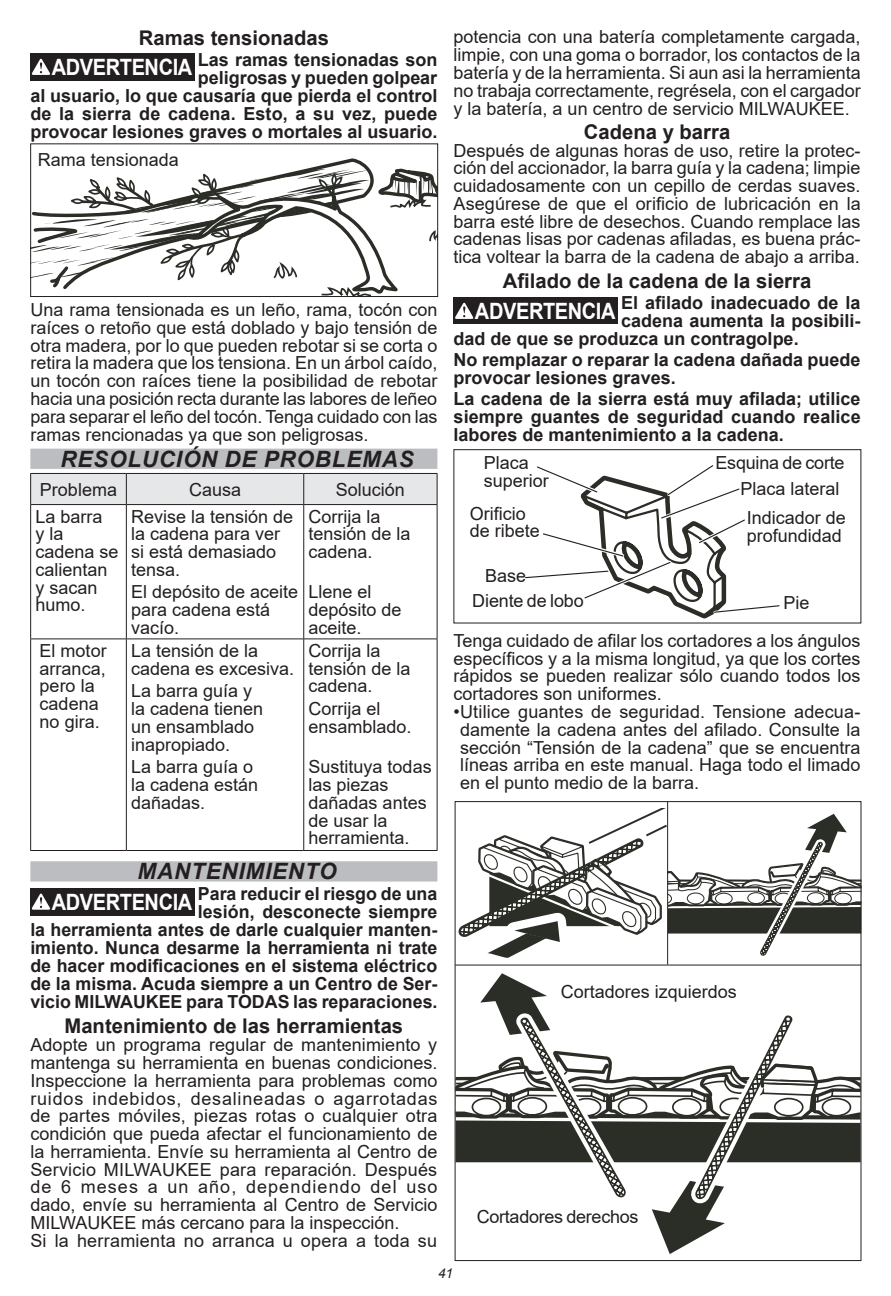
<style>
.page{position:relative;width:891px;height:1296px;background:#fff}
.page>*{position:absolute;margin:0;border:0;box-sizing:border-box;transform-origin:0 0}
.Reverse_Headings{font:italic 700 22.5px "Arial";letter-spacing:.035em;color:#231f20}
.t1{font:700 22.5px "Arial";letter-spacing:-.02em;color:#fff;scale:.89 1}
.Paragraph{font:700 20.25px "Arial";color:#231f20}
.Body_text{font:18px/17.8px "Arial";color:#231f20}
.Warning{font:700 18px/18px "Arial";color:#231f20;text-align:right}
.t2{font:italic 13.5px "Arial";color:#231f20}
</style>
<div class="page">
<div style="left:30px;top:449px;width:407px;height:20px;background:#bcbdc0"></div>
<div style="left:30px;top:861px;width:407px;height:21px;background:#bcbdc0"></div>
<div style="left:30px;top:53px;width:165px;height:27px;background:#231f20"></div>
<svg style="left:32px;top:59px;width:18px;height:16px"></svg>
<svg style="left:314px;top:158px;width:54px;height:9px"></svg>
<svg style="left:32px;top:167px;width:404px;height:128px"></svg>
<div style="left:30px;top:144px;width:408px;height:153px;border:1px solid #231f20"></div>
<div style="left:31px;top:474px;width:406px;height:30px;background:#e6e7e9"></div>
<hr style="left:304px;top:473px;width:133px;height:1px;background:#231f20">
<hr style="left:437px;top:474px;width:1px;height:30px;background:#231f20">
<hr style="left:126px;top:850px;width:178px;height:1px;background:#231f20">
<hr style="left:303px;top:639px;width:1px;height:211px;background:#231f20">
<hr style="left:437px;top:639px;width:1px;height:211px;background:#231f20">
<hr style="left:304px;top:850px;width:133px;height:1px;background:#231f20">
<hr style="left:304px;top:504px;width:133px;height:1px;background:#231f20">
<hr style="left:437px;top:505px;width:1px;height:134px;background:#231f20">
<hr style="left:304px;top:639px;width:133px;height:1px;background:#231f20">
<hr style="left:303px;top:505px;width:1px;height:134px;background:#231f20">
<hr style="left:126px;top:639px;width:178px;height:1px;background:#231f20">
<hr style="left:126px;top:474px;width:1px;height:30px;background:#231f20">
<hr style="left:30px;top:505px;width:1px;height:134px;background:#231f20">
<hr style="left:126px;top:505px;width:1px;height:134px;background:#231f20">
<hr style="left:30px;top:639px;width:96px;height:1px;background:#231f20">
<hr style="left:30px;top:639px;width:1px;height:211px;background:#231f20">
<hr style="left:126px;top:639px;width:1px;height:211px;background:#231f20">
<hr style="left:30px;top:850px;width:96px;height:1px;background:#231f20">
<hr style="left:30px;top:473px;width:96px;height:1px;background:#231f20">
<hr style="left:30px;top:474px;width:1px;height:30px;background:#231f20">
<hr style="left:126px;top:473px;width:178px;height:1px;background:#231f20">
<hr style="left:303px;top:474px;width:1px;height:30px;background:#231f20">
<hr style="left:30px;top:504px;width:96px;height:1px;background:#231f20">
<hr style="left:126px;top:504px;width:178px;height:1px;background:#231f20">
<div style="left:30px;top:888px;width:165px;height:27px;background:#231f20"></div>
<svg style="left:32px;top:894px;width:18px;height:16px"></svg>
<div style="left:454px;top:297px;width:164px;height:27px;background:#231f20"></div>
<svg style="left:455px;top:303px;width:18px;height:16px"></svg>
<div style="left:454px;top:449px;width:407px;height:174px;border:1px solid #231f20"></div>
<svg style="left:525px;top:465px;width:255px;height:154px"></svg>
<svg style="left:457px;top:973px;width:402px;height:281px"></svg>
<svg style="left:458px;top:808px;width:401px;height:151px"></svg>
<hr style="left:667px;top:802px;width:1px;height:162px;background:#231f20">
<hr style="left:455px;top:965px;width:406px;height:1px;background:#231f20">
<p class="Paragraph" style="left:139px;top:24px;width:192px">Ramas tensionadas</p>
<p class="t1" style="left:52px;top:52px;width:159px">ADVERTENCIA</p>
<p class="Warning" style="left:30px;top:51px;width:409px">Las ramas tensionadas son<br>peligrosas y pueden golpear<br>al usuario, lo que causaría que pierda el control de la sierra de cadena. Esto, a su vez, puede provocar lesiones graves o mortales al usuario.</p>
<p class="Body_text" style="left:38px;top:150px;width:143px">Rama tensionada</p>
<p class="Body_text" style="left:30px;top:301px;width:409px;text-align:justify">Una rama tensionada es un leño, rama, tocón con raíces o retoño que está doblado y bajo tensión de otra madera, por lo que pueden rebotar si se corta o retira la madera que los tensiona. En un árbol caído, un tocón con raíces tiene la posibilidad de rebotar hacia una posición recta durante las labores de leñeo para separar el leño del tocón. Tenga cuidado con las ramas rencionadas ya que son peligrosas.</p>
<p class="Reverse_Headings" style="left:60px;top:444px;width:355px">RESOLUCIÓN DE PROBLEMAS</p>
<p class="Body_text" style="left:40px;top:480px;width:79px">Problema</p>
<p class="Body_text" style="left:189px;top:480px;width:54px">Causa</p>
<p class="Body_text" style="left:336px;top:480px;width:71px">Solución</p>
<p class="Body_text" style="left:36px;top:507px;width:85px">La barra<br>y la cadena se calientan y sacan humo.</p>
<p class="Body_text" style="left:131px;top:507px;width:164px">Revise la tensión de la cadena para ver si está demasiado tensa.</p>
<p class="Body_text" style="left:309px;top:507px;width:104px">Corrija la tensión de la cadena.</p>
<p class="Body_text" style="left:309px;top:583px;width:95px">Llene el depósito de aceite.</p>
<p class="Body_text" style="left:131px;top:583px;width:169px">El depósito de aceite para cadena está vacío.</p>
<p class="Body_text" style="left:309px;top:642px;width:104px">Corrija la tensión de la cadena.</p>
<p class="Body_text" style="left:309px;top:700px;width:105px">Corrija el ensamblado.</p>
<p class="Body_text" style="left:309px;top:758px;width:125px">Sustituya todas las piezas dañadas antes de usar la herramienta.</p>
<p class="Reverse_Headings" style="left:138px;top:856px;width:201px">MANTENIMIENTO</p>
<p class="t1" style="left:52px;top:887px;width:159px">ADVERTENCIA</p>
<p class="Body_text" style="left:40px;top:642px;width:69px">El motor arranca, pero la cadena no gira.</p>
<p class="Body_text" style="left:131px;top:642px;width:165px">La tensión de la cadena es excesiva.</p>
<p class="Body_text" style="left:131px;top:682px;width:134px">La barra guía y la cadena tienen un ensamblado inapropiado.</p>
<p class="Body_text" style="left:131px;top:758px;width:129px">La barra guía o la cadena están dañadas.</p>
<p class="Warning" style="left:30px;top:884px;width:409px">Para reducir el riesgo de una<br>lesión, desconecte siempre<br>la herramienta antes de darle cualquier manten&shy;imiento. Nunca desarme la herramienta ni trate de hacer modificaciones en el sistema eléctrico de la misma. Acuda siempre a un Centro de Ser&shy;vicio MILWAUKEE para TODAS las reparaciones.</p>
<p class="Paragraph" style="left:65px;top:1012px;width:340px">Mantenimiento de las herramientas</p>
<p class="Body_text" style="left:30px;top:1036px;width:409px;text-align:justify">Adopte un programa regular de mantenimiento y mantenga su herramienta en buenas condiciones.<br>Inspeccione la herramienta para problemas como ruidos indebidos, desalineadas o agarrotadas de partes móviles, piezas rotas o cualquier otra condición que pueda afectar el funcionamiento de la herramienta. Envíe su herramienta al Centro de Servicio MILWAUKEE para reparación. Después de 6 meses a un año, dependiendo del uso dado, envíe su herramienta al Centro de Servicio MILWAUKEE más cercano para la inspección.</p>
<p class="Body_text" style="left:30px;top:1231px;width:408px">Si la herramienta no arranca u opera a toda su</p>
<p class="Body_text" style="left:454px;top:28px;width:409px;text-align:justify">potencia con una batería completamente cargada, limpie, con una goma o borrador, los contactos de la batería y de la herramienta. Si aun asi la herramienta no trabaja correctamente, regrésela, con el cargador y la batería, a un centro de servicio MILWAUKEE.</p>
<p class="Paragraph" style="left:584px;top:117px;width:148px">Cadena y barra</p>
<p class="Body_text" style="left:454px;top:141px;width:409px;text-align:justify">Después de algunas horas de uso, retire la protec&shy;ción del accionador, la barra guía y la cadena; limpie cuidadosamente con un cepillo de cerdas suaves.<br>Asegúrese de que el orificio de lubricación en la barra esté libre de desechos. Cuando remplace las cadenas lisas por cadenas afiladas, es buena prác&shy;tica voltear la barra de la cadena de abajo a arriba.</p>
<p class="Paragraph" style="left:503px;top:266px;width:310px">Afilado de la cadena de la sierra</p>
<p class="t1" style="left:475px;top:296px;width:159px">ADVERTENCIA</p>
<p class="Warning" style="left:621px;top:294px;width:241px">El afilado inadecuado de la</p>
<p class="Warning" style="left:621px;top:312px;width:241px">cadena aumenta la posibili-</p>
<p class="Warning" style="left:454px;top:330px;width:347px">dad de que se produzca un contragolpe.</p>
<p class="Warning" style="left:454px;top:351px;width:409px;text-align:left">No remplazar o reparar la cadena dañada puede provocar lesiones graves.</p>
<p class="Warning" style="left:454px;top:390px;width:409px;text-align:justify">La cadena de la sierra está muy afilada; utilice siempre guantes de seguridad cuando realice labores de mantenimiento a la cadena.</p>
<p class="Body_text" style="left:716px;top:454px;width:131px">Esquina de corte</p>
<p class="Body_text" style="left:740px;top:479px;width:101px">Placa lateral</p>
<p class="Body_text" style="left:747px;top:509px;width:101px">Indicador de</p>
<p class="Body_text" style="left:747px;top:527px;width:97px">profundidad</p>
<p class="Body_text" style="left:484px;top:454px;width:47px">Placa</p>
<p class="Body_text" style="left:484px;top:472px;width:67px">superior</p>
<p class="Body_text" style="left:470px;top:504px;width:72px">Orificio de ribete</p>
<p class="Body_text" style="left:485px;top:567px;width:43px">Base</p>
<p class="Body_text" style="left:472px;top:592px;width:113px">Diente de lobo</p>
<p class="Body_text" style="left:783px;top:593px;width:28px">Pie</p>
<p class="Body_text" style="left:454px;top:632px;width:409px;text-align:justify">Tenga cuidado de afilar los cortadores a los ángulos específicos y a la misma longitud, ya que los cortes rápidos se pueden realizar sólo cuando todos los cortadores son uniformes.</p>
<p class="Body_text" style="left:460px;top:703px;width:402px;text-align:justify;text-indent:-6px">•Utilice guantes de seguridad. Tensione adecua&shy;damente la cadena antes del afilado. Consulte la sección “Tensión de la cadena” que se encuentra líneas arriba en este manual. Haga todo el limado en el punto medio de la barra.</p>
<p class="Body_text" style="left:561px;top:982px;width:178px">Cortadores izquierdos</p>
<p class="Body_text" style="left:477px;top:1207px;width:163px">Cortadores derechos</p>
<p class="t2" style="left:438px;top:1265px;width:17px">41</p>
</div>
